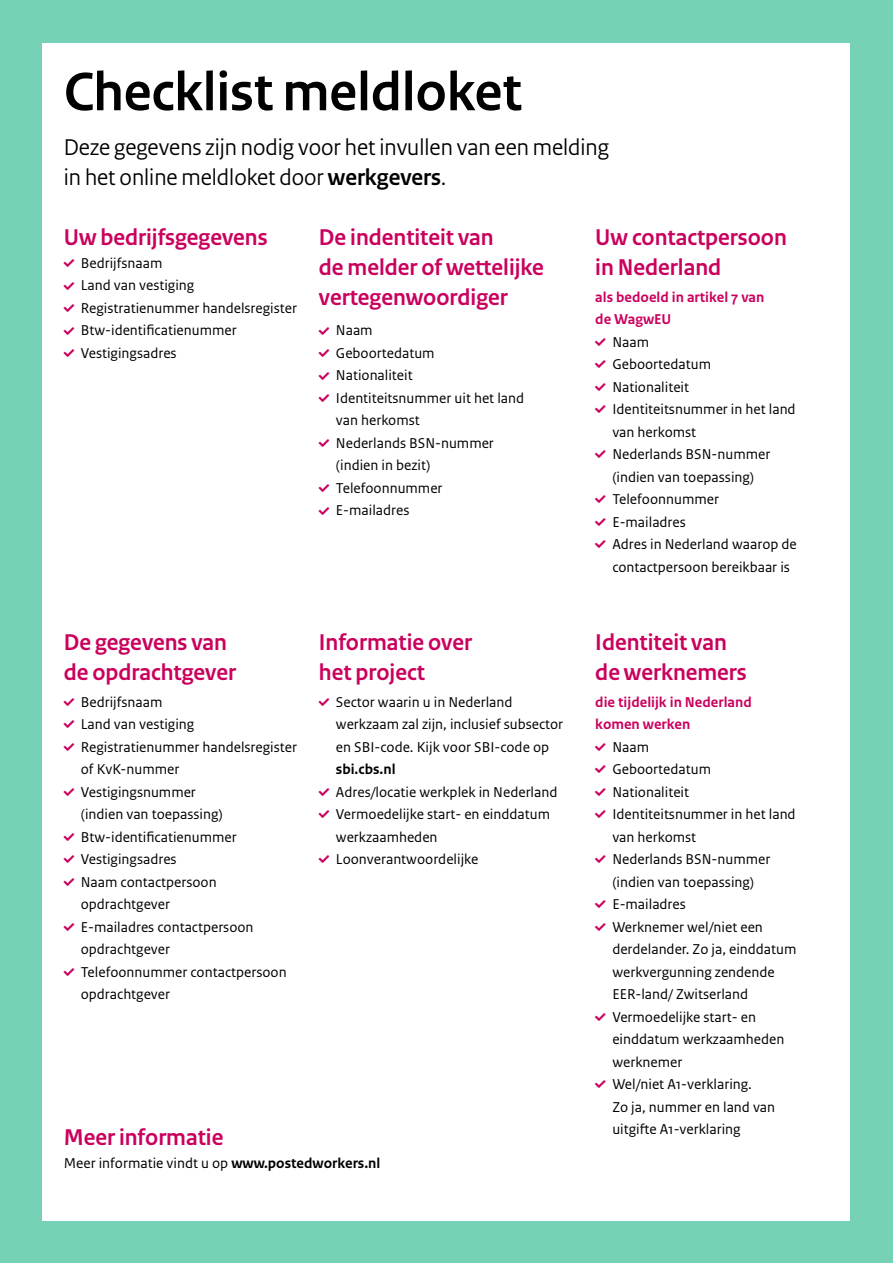
<style>
.page{position:relative;width:893px;height:1263px;background:#76d2b6}
.page>*{position:absolute;margin:0;border:0;box-sizing:border-box;transform-origin:0 0}
.H1_-_WAGwEU_-_Kop{font:700 57px "Rijksoverheid Sans Heading";color:#000}
.H2_-_WAGwEU_-_Tussen{font:700 24px/30px "Rijksoverheid Sans Heading";color:#ca005d}
.WAGwEU___subtekst{font:24px/30px "Rijksoverheid Sans Heading";color:#000}
.WAGwEU_-_Broodtekst{font:15px/22.5px "Rijksoverheid Sans Text";color:#000}
.H2_-_WAGwEU_-_Broodt{font:700 15px/22.5px "Rijksoverheid Sans Text";color:#ca005d}
.s1{font-weight:700}
</style>
<div class="page">
<div style="left:43px;top:43px;width:807px;height:1177px;background:#fff"></div>
<h1 class="H1_-_WAGwEU_-_Kop" style="left:64px;top:60px;width:459px">Checklist meldloket</h1>
<p class="WAGwEU___subtekst" style="left:64px;top:133px;width:547px">Deze gegevens zijn nodig voor het invullen van een melding in het online meldloket door <span class="s1">werkgevers</span>.</p>
<h2 class="H2_-_WAGwEU_-_Tussen" style="left:64px;top:223px;width:205px">Uw bedrijfsgegevens</h2>
<p class="WAGwEU_-_Broodtekst" style="left:81px;top:252px;width:83px">Bedrijfsnaam</p>
<p class="WAGwEU_-_Broodtekst" style="left:81px;top:274px;width:115px">Land van vestiging</p>
<p class="WAGwEU_-_Broodtekst" style="left:81px;top:297px;width:218px">Registratienummer handelsregister</p>
<p class="WAGwEU_-_Broodtekst" style="left:81px;top:319px;width:157px">Btw-identificatienummer</p>
<p class="WAGwEU_-_Broodtekst" style="left:81px;top:342px;width:97px">Vestigingsadres</p>
<h2 class="H2_-_WAGwEU_-_Tussen" style="left:319px;top:223px;width:227px">De indentiteit van<br>de melder of wettelijke vertegenwoordiger</h2>
<p class="WAGwEU_-_Broodtekst" style="left:336px;top:319px;width:38px">Naam</p>
<p class="WAGwEU_-_Broodtekst" style="left:336px;top:342px;width:100px">Geboortedatum</p>
<p class="WAGwEU_-_Broodtekst" style="left:336px;top:364px;width:78px">Nationaliteit</p>
<p class="WAGwEU_-_Broodtekst" style="left:336px;top:387px;width:190px">Identiteitsnummer uit het land van herkomst</p>
<p class="WAGwEU_-_Broodtekst" style="left:336px;top:432px;width:160px">Nederlands BSN-nummer (indien in bezit)</p>
<p class="WAGwEU_-_Broodtekst" style="left:336px;top:477px;width:108px">Telefoonnummer</p>
<p class="WAGwEU_-_Broodtekst" style="left:336px;top:499px;width:75px">E-mailadres</p>
<h2 class="H2_-_WAGwEU_-_Tussen" style="left:595px;top:223px;width:193px">Uw contactpersoon in Nederland</h2>
<h2 class="H2_-_WAGwEU_-_Broodt" style="left:595px;top:286px;width:171px">als bedoeld in artikel 7 van de WagwEU</h2>
<p class="WAGwEU_-_Broodtekst" style="left:612px;top:331px;width:38px">Naam</p>
<p class="WAGwEU_-_Broodtekst" style="left:612px;top:353px;width:100px">Geboortedatum</p>
<p class="WAGwEU_-_Broodtekst" style="left:612px;top:376px;width:78px">Nationaliteit</p>
<p class="WAGwEU_-_Broodtekst" style="left:612px;top:398px;width:185px">Identiteitsnummer in het land van herkomst</p>
<p class="WAGwEU_-_Broodtekst" style="left:612px;top:443px;width:160px">Nederlands BSN-nummer (indien van toepassing)</p>
<p class="WAGwEU_-_Broodtekst" style="left:612px;top:488px;width:108px">Telefoonnummer</p>
<p class="WAGwEU_-_Broodtekst" style="left:612px;top:511px;width:75px">E-mailadres</p>
<p class="WAGwEU_-_Broodtekst" style="left:612px;top:533px;width:186px">Adres in Nederland waarop de contactpersoon bereikbaar is</p>
<h2 class="H2_-_WAGwEU_-_Tussen" style="left:64px;top:628px;width:174px">De gegevens van de opdrachtgever</h2>
<p class="WAGwEU_-_Broodtekst" style="left:81px;top:691px;width:83px">Bedrijfsnaam</p>
<p class="WAGwEU_-_Broodtekst" style="left:81px;top:713px;width:115px">Land van vestiging</p>
<p class="WAGwEU_-_Broodtekst" style="left:81px;top:736px;width:218px">Registratienummer handelsregister of KvK-nummer</p>
<p class="WAGwEU_-_Broodtekst" style="left:81px;top:781px;width:143px">Vestigingsnummer (indien van toepassing)</p>
<p class="WAGwEU_-_Broodtekst" style="left:81px;top:826px;width:157px">Btw-identificatienummer</p>
<p class="WAGwEU_-_Broodtekst" style="left:81px;top:848px;width:97px">Vestigingsadres</p>
<p class="WAGwEU_-_Broodtekst" style="left:81px;top:871px;width:137px">Naam contactpersoon opdrachtgever</p>
<p class="WAGwEU_-_Broodtekst" style="left:81px;top:916px;width:174px">E-mailadres contactpersoon opdrachtgever</p>
<p class="WAGwEU_-_Broodtekst" style="left:81px;top:961px;width:207px">Telefoonnummer contactpersoon opdrachtgever</p>
<h2 class="H2_-_WAGwEU_-_Tussen" style="left:319px;top:628px;width:155px">Informatie over het project</h2>
<p class="WAGwEU_-_Broodtekst" style="left:336px;top:691px;width:229px">Sector waarin u in Nederland werkzaam zal zijn, inclusief subsector en SBI-code. Kijk voor SBI-code op <span class="s1">sbi.cbs.nl</span></p>
<p class="WAGwEU_-_Broodtekst" style="left:336px;top:781px;width:223px">Adres/locatie werkplek in Nederland</p>
<p class="WAGwEU_-_Broodtekst" style="left:336px;top:803px;width:216px">Vermoedelijke start- en einddatum werkzaamheden</p>
<p class="WAGwEU_-_Broodtekst" style="left:336px;top:848px;width:144px">Loonverantwoordelijke</p>
<h2 class="H2_-_WAGwEU_-_Tussen" style="left:64px;top:1123px;width:161px">Meer informatie</h2>
<p class="WAGwEU_-_Broodtekst" style="left:64px;top:1152px;width:318px">Meer informatie vindt u op <span class="s1">www.postedworkers.nl</span></p>
<h2 class="H2_-_WAGwEU_-_Tussen" style="left:595px;top:628px;width:153px">Identiteit van de werknemers</h2>
<h2 class="H2_-_WAGwEU_-_Broodt" style="left:595px;top:691px;width:158px">die tijdelijk in Nederland komen werken</h2>
<p class="WAGwEU_-_Broodtekst" style="left:612px;top:736px;width:38px">Naam</p>
<p class="WAGwEU_-_Broodtekst" style="left:612px;top:758px;width:100px">Geboortedatum</p>
<p class="WAGwEU_-_Broodtekst" style="left:612px;top:781px;width:78px">Nationaliteit</p>
<p class="WAGwEU_-_Broodtekst" style="left:612px;top:803px;width:185px">Identiteitsnummer in het land van herkomst</p>
<p class="WAGwEU_-_Broodtekst" style="left:612px;top:848px;width:160px">Nederlands BSN-nummer (indien van toepassing)</p>
<p class="WAGwEU_-_Broodtekst" style="left:612px;top:893px;width:75px">E-mailadres</p>
<p class="WAGwEU_-_Broodtekst" style="left:612px;top:916px;width:186px">Werknemer wel/niet een derdelander. Zo ja, einddatum werkvergunning zendende<br>EER-land/ Zwitserland</p>
<p class="WAGwEU_-_Broodtekst" style="left:612px;top:1006px;width:174px">Vermoedelijke start- en einddatum werkzaamheden werknemer</p>
<p class="WAGwEU_-_Broodtekst" style="left:612px;top:1073px;width:164px">Wel/niet A1-verklaring.<br>Zo ja, nummer en land van uitgifte A1-verklaring</p>
</div>
